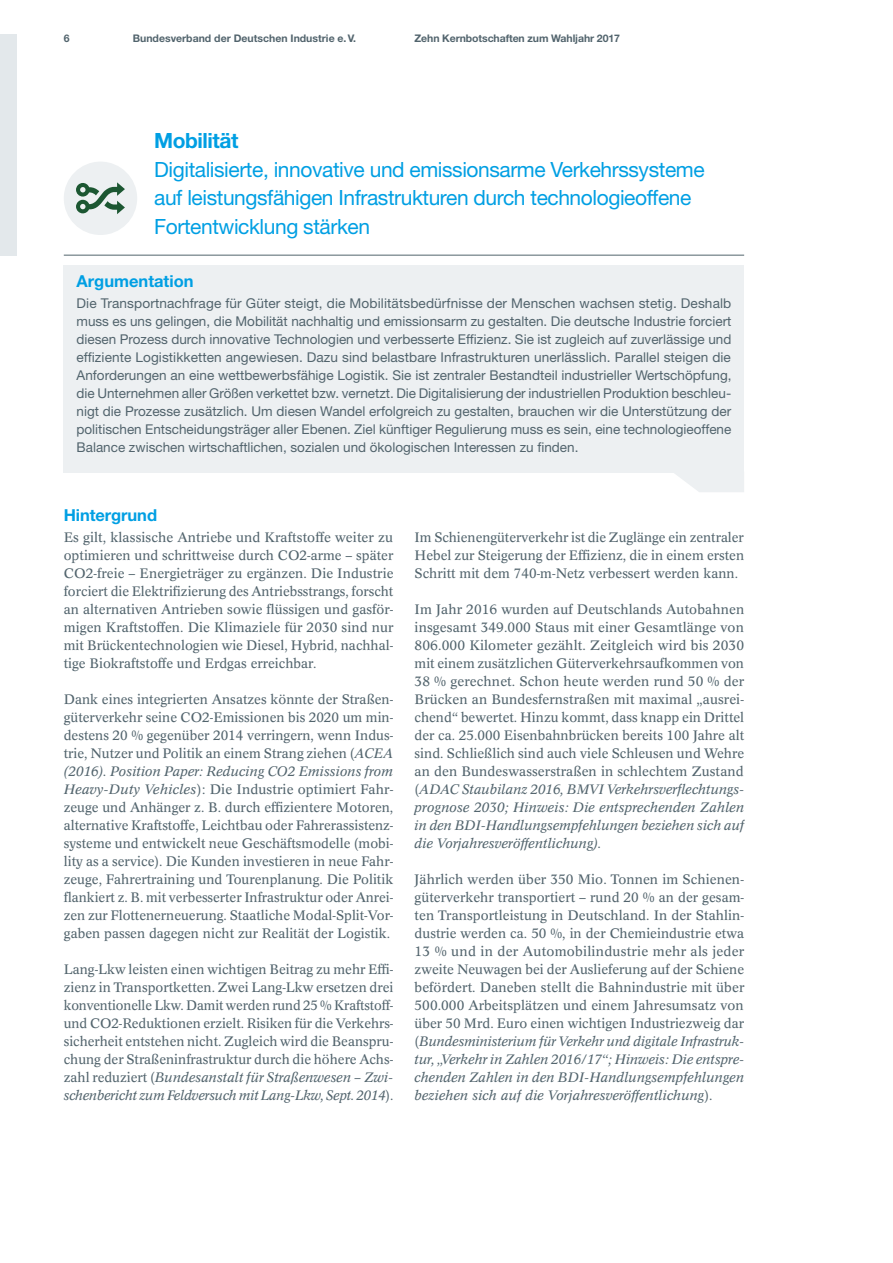
<style>
.page{position:relative;width:893px;height:1263px;background:#fff}
.page>*{position:absolute;margin:0;border:0;box-sizing:border-box;transform-origin:0 0}
.t1{font:21px/28.5px "Helvetica Neue LT Std";letter-spacing:-.02em;color:#009fe3}
.t2{font:700 21px "Helvetica Neue LT Std";letter-spacing:-.02em;color:#009fe3}
.t3{font:700 16.5px "Helvetica Neue LT Std";color:#009fe3}
.t4{font:13.5px/18px "Concorde BE";color:#52646d;text-align:justify}
.t5{font:13.5px/18px "Helvetica Neue LT Std";color:#52646d;text-align:justify}
.t6{font:700 10.5px "Helvetica Neue LT Std";color:#52646d}
.s1{font-style:italic}
</style>
<div class="page">
<div style="left:0;top:34px;width:17px;height:221px;background:#e3e8eb"></div>
<hr style="left:64px;top:255px;width:680px;height:1px;background:#52646d">
<div style="left:64px;top:266px;width:680px;height:46px;background:#edf0f2"></div>
<div style="left:64px;top:286px;width:680px;height:187px;background:#edf0f2"></div>
<svg style="left:674px;top:473px;width:70px;height:19px"></svg>
<div style="left:64px;top:162px;width:73px;height:73px;background:#edf0f2;border-radius:50%"></div>
<svg style="left:76px;top:182px;width:49px;height:32px"></svg>
<p class="t6" style="left:64px;top:31px;width:7px">6</p>
<p class="t6" style="left:133px;top:31px;width:225px">Bundesverband der Deutschen Industrie e.V.</p>
<p class="t6" style="left:415px;top:31px;width:207px">Zehn Kernbotschaften zum Wahljahr 2017</p>
<h1 class="t2" style="left:154px;top:128px;width:86px">Mobilität</h1>
<h1 class="t1" style="left:154px;top:155px;width:552px">Digitalisierte, innovative und emissionsarme Verkehrssysteme auf leistungsfähigen Infrastrukturen durch technologieoffene<br>Fortentwicklung stärken</h1>
<p class="t3" style="left:77px;top:271px;width:119px">Argumentation</p>
<p class="t5" style="left:77px;top:294px;width:657px">Die Transportnachfrage für Güter steigt, die Mobilitätsbedürfnisse der Menschen wachsen stetig. Deshalb muss es uns gelingen, die Mobilität nachhaltig und emissionsarm zu gestalten. Die deutsche Industrie forciert diesen Prozess durch innovative Technologien und verbesserte Effizienz. Sie ist zugleich auf zuverlässige und effiziente Logistikketten angewiesen. Dazu sind belastbare Infrastrukturen unerlässlich. Parallel steigen die Anforderungen an eine wettbewerbsfähige Logistik. Sie ist zentraler Bestandteil industrieller Wertschöpfung, die Unternehmen aller Größen verkettet bzw. vernetzt. Die Digitalisierung der industriellen Produktion beschleu&shy;nigt die Prozesse zusätzlich. Um diesen Wandel erfolgreich zu gestalten, brauchen wir die Unterstützung der politischen Entscheidungsträger aller Ebenen. Ziel künftiger Regulierung muss es sein, eine technologieoffene Balance zwischen wirtschaftlichen, sozialen und ökologischen Interessen zu finden.</p>
<p class="t3" style="left:64px;top:505px;width:95px">Hintergrund</p>
<p class="t4" style="left:64px;top:529px;width:331px">Es gilt, klassische Antriebe und Kraftstoffe weiter zu optimieren und schrittweise durch CO2-arme – später CO2-freie – Energieträger zu ergänzen. Die Industrie forciert die Elektrifizierung des Antriebsstrangs, forscht an alternativen Antrieben sowie flüssigen und gasför&shy;migen Kraftstoffen. Die Klimaziele für 2030 sind nur mit Brückentechnologien wie Diesel, Hybrid, nachhal&shy;tige Biokraftstoffe und Erdgas erreichbar.</p>
<p class="t4" style="left:64px;top:691px;width:331px">Dank eines integrierten Ansatzes könnte der Straßen&shy;güterverkehr seine CO2-Emissionen bis 2020 um min&shy;destens 20 % gegenüber 2014 verringern, wenn Indus&shy;trie, Nutzer und Politik an einem Strang ziehen (<span class="s1">ACEA (2016). Position Paper: Reducing CO2 Emissions from Heavy-Duty Vehicles</span>): Die Industrie optimiert Fahr&shy;zeuge und Anhänger z. B. durch effizientere Motoren, alternative Kraftstoffe, Leichtbau oder Fahrerassistenz&shy;systeme und entwickelt neue Geschäftsmodelle (mobi&shy;lity as a service). Die Kunden investieren in neue Fahr&shy;zeuge, Fahrertraining und Tourenplanung. Die Politik flankiert z. B. mit verbesserter Infrastruktur oder Anrei&shy;zen zur Flottenerneuerung. Staatliche Modal-Split-Vor&shy;gaben passen dagegen nicht zur Realität der Logistik.</p>
<p class="t4" style="left:64px;top:961px;width:331px">Lang-Lkw leisten einen wichtigen Beitrag zu mehr Effi&shy;zienz in Transportketten. Zwei Lang-Lkw ersetzen drei konventionelle Lkw. Damit werden rund 25 % Kraftstoff&shy;und CO2-Reduktionen erzielt. Risiken für die Verkehrs&shy;sicherheit entstehen nicht. Zugleich wird die Beanspru&shy;chung der Straßeninfrastruktur durch die höhere Achs&shy;zahl reduziert (<span class="s1">Bundesanstalt für Straßenwesen – Zwi&shy;schenbericht zum Feldversuch mit Lang-Lkw, Sept. 2014</span>).</p>
<p class="t4" style="left:415px;top:529px;width:331px">Im Schienengüterverkehr ist die Zuglänge ein zentraler Hebel zur Steigerung der Effizienz, die in einem ersten Schritt mit dem 740-m-Netz verbessert werden kann.</p>
<p class="t4" style="left:415px;top:601px;width:331px">Im Jahr 2016 wurden auf Deutschlands Autobahnen insgesamt 349.000 Staus mit einer Gesamtlänge von 806.000 Kilometer gezählt. Zeitgleich wird bis 2030 mit einem zusätzlichen Güterverkehrsaufkommen von 38 % gerechnet. Schon heute werden rund 50 % der Brücken an Bundesfernstraßen mit maximal „ausrei&shy;chend“ bewertet. Hinzu kommt, dass knapp ein Drittel der ca. 25.000 Eisenbahnbrücken bereits 100 Jahre alt sind. Schließlich sind auch viele Schleusen und Wehre an den Bundeswasserstraßen in schlechtem Zustand (<span class="s1">ADAC Staubilanz 2016, BMVI Verkehrsverflechtungs&shy;prognose 2030; Hinweis: Die entsprechenden Zahlen in den BDI-Handlungsempfehlungen beziehen sich auf die Vorjahresveröffentlichung).</span></p>
<p class="t4" style="left:415px;top:871px;width:331px">Jährlich werden über 350 Mio. Tonnen im Schienen&shy;güterverkehr transportiert – rund 20 % an der gesam&shy;ten Transportleistung in Deutschland. In der Stahlin&shy;dustrie werden ca. 50 %, in der Chemieindustrie etwa 13 % und in der Automobilindustrie mehr als jeder zweite Neuwagen bei der Auslieferung auf der Schiene befördert. Daneben stellt die Bahnindustrie mit über 500.000 Arbeitsplätzen und einem Jahresumsatz von über 50 Mrd. Euro einen wichtigen Industriezweig dar (<span class="s1">Bundesministerium für Verkehr und digitale Infrastruk&shy;tur, „Verkehr in Zahlen 2016/17“; Hinweis: Die entspre&shy;chenden Zahlen in den BDI-Handlungsempfehlungen beziehen sich auf die Vorjahresveröffentlichung</span>).</p>
</div>
